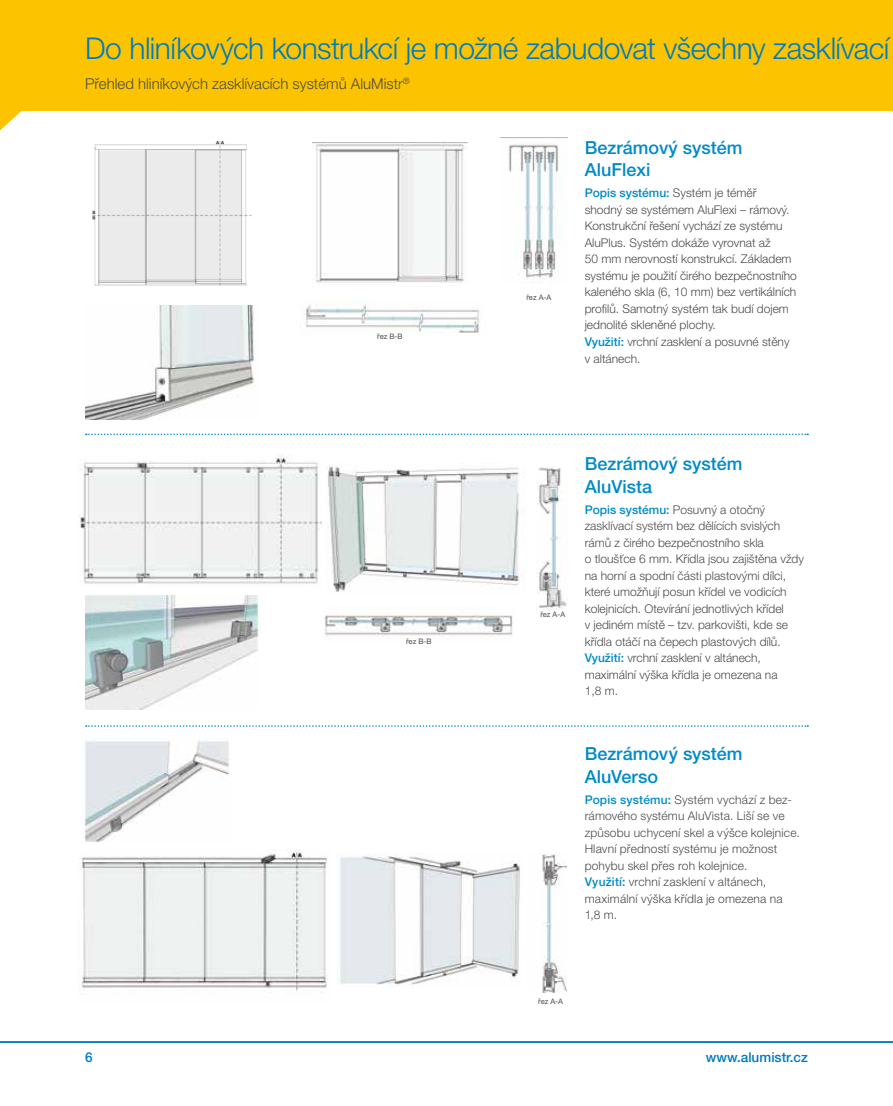
<style>
.page{position:relative;width:893px;height:1106px;background:#fff}
.page>*{position:absolute;margin:0;border:0;box-sizing:border-box;transform-origin:0 0}
.t1{font:300 30px "Helvetica Neue LT Pro";letter-spacing:-.02em;color:#007bc0}
.t2{font:500 18px/22.5px "Helvetica Neue LT Pro";color:#008bc8}
.t3{font:300 15px "Helvetica Neue LT Pro";color:#4b4b4d}
.t4{font:500 13.65px "Helvetica Neue LT Pro";color:#007bc0}
.t5{font:300 12px/16.5px "Helvetica Neue LT Pro";color:#4b4b4d}
.t6{font:7.5px "Helvetica Neue LT Pro";color:#4b4b4d}
.s1{font-weight:500;color:#008bc8}
</style>
<div class="page">
<hr style="left:0;top:1041px;width:893px;height:1px;background:#007bc0">
<div style="left:0;top:0;width:893px;height:110px;background:#fcc400"></div>
<svg style="left:0;top:110px;width:23px;height:20px"></svg>
<img style="left:537px;top:467px;width:30px;height:143px">
<img style="left:508px;top:138px;width:51px;height:146px">
<img style="left:81px;top:849px;width:247px;height:145px">
<img style="left:82px;top:741px;width:147px;height:101px">
<img style="left:542px;top:853px;width:24px;height:139px">
<img style="left:337px;top:853px;width:183px;height:132px">
<img style="left:85px;top:596px;width:173px;height:113px">
<img style="left:85px;top:305px;width:169px;height:114px">
<img style="left:79px;top:454px;width:242px;height:130px">
<img style="left:92px;top:140px;width:160px;height:146px">
<img style="left:327px;top:466px;width:198px;height:126px">
<img style="left:313px;top:143px;width:153px;height:140px">
<img style="left:324px;top:613px;width:189px;height:26px">
<img style="left:300px;top:305px;width:179px;height:28px">
<svg style="left:86px;top:725px;width:722px;height:1px"></svg>
<svg style="left:86px;top:433px;width:722px;height:2px"></svg>
<h1 class="t1" style="left:85px;top:30px;width:806px">Do hliníkových konstrukcí je možné zabudovat všechny zasklívací</h1>
<p class="t3" style="left:85px;top:74px;width:326px">Přehled hliníkových zasklívacích systémů AluMistr<sup>®</sup></p>
<p class="t6" style="left:377px;top:332px;width:27px">řez B-B</p>
<p class="t6" style="left:406px;top:637px;width:27px">řez B-B</p>
<p class="t6" style="left:526px;top:292px;width:26px">řez A-A</p>
<h2 class="t2" style="left:585px;top:136px;width:159px">Bezrámový systém<br>AluFlexi</h2>
<p class="t5" style="left:585px;top:185px;width:214px"><span class="s1">Popis systému:</span> Systém je téměř shodný se systémem AluFlexi – rámový.<br>Konstrukční řešení vychází ze systému AluPlus. Systém dokáže vyrovnat až<br>50 mm nerovností konstrukcí. Základem systému je použití čirého bezpečnostního kaleného skla (6, 10 mm) bez vertikálních profilů. Samotný systém tak budí dojem jednolité skleněné plochy.<br><span class="s1">Využití:</span> vrchní zasklení a posuvné stěny v altánech.</p>
<p class="t6" style="left:540px;top:610px;width:26px">řez A-A</p>
<h2 class="t2" style="left:585px;top:452px;width:159px">Bezrámový systém<br>AluVista</h2>
<p class="t5" style="left:585px;top:501px;width:221px"><span class="s1">Popis systému:</span> Posuvný a otočný zasklívací systém bez dělících svislých rámů z čirého bezpečnostního skla<br>o tloušťce 6 mm. Křídla jsou zajištěna vždy na horní a spodní části plastovými dílci, které umožňují posun křídel ve vodicích kolejnicích. Otevírání jednotlivých křídel<br>v jediném místě – tzv. parkovišti, kde se křídla otáčí na čepech plastových dílů.<br><span class="s1">Využití:</span> vrchní zasklení v altánech, maximální výška křídla je omezena na<br>1,8 m.</p>
<h2 class="t2" style="left:585px;top:742px;width:159px">Bezrámový systém<br>AluVerso</h2>
<p class="t5" style="left:585px;top:791px;width:217px"><span class="s1">Popis systému:</span> Systém vychází z bez&shy;rámového systému AluVista. Liší se ve způsobu uchycení skel a výšce kolejnice.<br>Hlavní předností systému je možnost pohybu skel přes roh kolejnice.<br><span class="s1">Využití:</span> vrchní zasklení v altánech, maximální výška křídla je omezena na 1,8 m.</p>
<p class="t6" style="left:538px;top:997px;width:26px">řez A-A</p>
<p class="t4" style="left:85px;top:1048px;width:9px">6</p>
<p class="t4" style="left:706px;top:1048px;width:103px">www.alumistr.cz</p>
</div>
